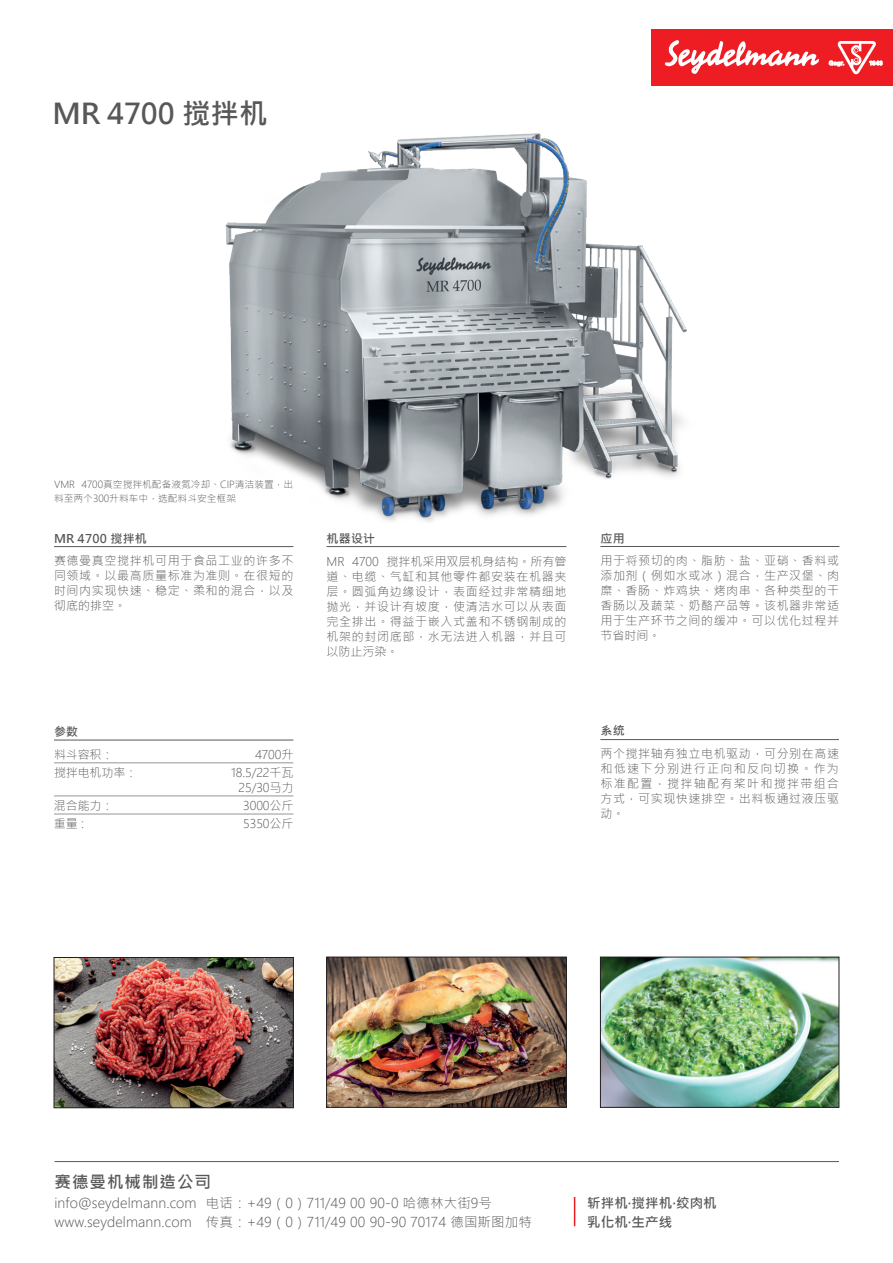
<style>
.page{position:relative;width:893px;height:1263px;background:#fff}
.page>*{position:absolute;margin:0;border:0;box-sizing:border-box;transform-origin:0 0}
.t1{font:700 28.5px "Microsoft Jheng Hei";color:#57585a}
.t2{font:700 16.5px "Microsoft Jheng Hei";letter-spacing:.06em;color:#57585a}
.t3{font:300 13.5px/19.5px "Microsoft Jheng Hei";letter-spacing:.01em;color:#57585a}
.t4{font:700 13.5px/19.5px "Microsoft Jheng Hei";letter-spacing:.01em;color:#57585a}
.t5{font:300 12px/15px "Microsoft Jheng Hei";letter-spacing:.055em;color:#57585a;text-align:justify}
.t6{font:700 12px "Microsoft Jheng Hei";letter-spacing:.02em;color:#57585a}
.t7{font:300 12px/15px "Microsoft Jheng Hei";letter-spacing:-.01em;color:#57585a;text-align:right}
.t8{font:300 9.75px/13.8px "Microsoft Jheng Hei";color:#57585a}
</style>
<div class="page">
<img style="left:225px;top:133px;width:462px;height:389px">
<img style="left:329px;top:959px;width:235px;height:146px">
<div style="left:327px;top:957px;width:239px;height:150px;border:1px solid #231f20"></div>
<img style="left:56px;top:959px;width:236px;height:147px">
<div style="left:54px;top:957px;width:240px;height:151px;border:1px solid #231f20"></div>
<img style="left:602px;top:959px;width:235px;height:146px">
<div style="left:600px;top:957px;width:239px;height:150px;border:1px solid #231f20"></div>
<hr style="left:600px;top:546px;width:239px;height:1px;background:#57585a">
<hr style="left:54px;top:546px;width:239px;height:1px;background:#57585a">
<hr style="left:327px;top:546px;width:239px;height:1px;background:#57585a">
<hr style="left:55px;top:1161px;width:784px;height:1px;background:#57585a">
<svg style="left:574px;top:1197px;width:1px;height:29px"></svg>
<hr style="left:54px;top:740px;width:239px;height:1px;background:#57585a">
<hr style="left:54px;top:762px;width:117px;height:1px;background:#939598">
<hr style="left:171px;top:762px;width:122px;height:1px;background:#939598">
<hr style="left:54px;top:814px;width:117px;height:1px;background:#939598">
<hr style="left:171px;top:814px;width:122px;height:1px;background:#939598">
<hr style="left:54px;top:796px;width:117px;height:1px;background:#939598">
<hr style="left:171px;top:796px;width:122px;height:1px;background:#939598">
<hr style="left:600px;top:739px;width:239px;height:1px;background:#57585a">
<div style="left:651px;top:29px;width:242px;height:56px;background:#ee1d23"></div>
<svg style="left:665px;top:40px;width:154px;height:34px"></svg>
<svg style="left:829px;top:41px;width:53px;height:33px"></svg>
<h1 class="t1" style="left:53px;top:95px;width:216px">MR 4700 搅拌机</h1>
<p class="t8" style="left:54px;top:477px;width:241px">VMR 4700真空搅拌机配备液氮冷却、CIP清洁装置，出料至两个300升料车中，选配料斗安全框架</p>
<p class="t6" style="left:54px;top:531px;width:94px">MR 4700 搅拌机</p>
<p class="t5" style="left:54px;top:553px;width:241px">赛德曼真空搅拌机可用于食品工业的许多不同领域。以最高质量标准为准则。在很短的时间内实现快速、稳定、柔和的混合，以及彻底的排空。</p>
<p class="t6" style="left:54px;top:724px;width:26px">参数</p>
<p class="t5" style="left:54px;top:747px;width:61px">料斗容积：</p>
<p class="t5" style="left:255px;top:747px;width:40px">4700升</p>
<p class="t5" style="left:54px;top:765px;width:85px">搅拌电机功率：</p>
<p class="t7" style="left:231px;top:765px;width:64px">18.5/22千瓦<br>25/30马力</p>
<p class="t5" style="left:54px;top:798px;width:61px">混合能力：</p>
<p class="t5" style="left:243px;top:798px;width:52px">3000公斤</p>
<p class="t5" style="left:54px;top:816px;width:32px">重量 :</p>
<p class="t5" style="left:243px;top:816px;width:52px">5350公斤</p>
<p class="t6" style="left:327px;top:531px;width:50px">机器设计</p>
<p class="t5" style="left:327px;top:554px;width:241px">MR 4700 搅拌机采用双层机身结构。所有管道、电缆、气缸和其他零件都安装在机器夹层。圆弧角边缘设计，表面经过非常精细地抛光，并设计有坡度，使清洁水可以从表面完全排出。得益于嵌入式盖和不锈钢制成的机架的封闭底部，水无法进入机器，并且可以防止污染。</p>
<p class="t6" style="left:600px;top:531px;width:26px">应用</p>
<p class="t5" style="left:600px;top:553px;width:240px">用于将预切的肉、脂肪、盐、亚硝、香料或添加剂（例如水或冰）混合，生产汉堡、肉糜、香肠、炸鸡块、烤肉串、各种类型的干香肠以及蔬菜、奶酪产品等。该机器非常适用于生产环节之间的缓冲。可以优化过程并节省时间。</p>
<p class="t6" style="left:600px;top:723px;width:26px">系统</p>
<p class="t5" style="left:600px;top:746px;width:240px">两个搅拌轴有独立电机驱动，可分别在高速和低速下分别进行正向和反向切换。作为标准配置，搅拌轴配有桨叶和搅拌带组合方式，可实现快速排空。出料板通过液压驱动。</p>
<h2 class="t2" style="left:55px;top:1172px;width:158px">赛德曼机械制造公司</h2>
<p class="t3" style="left:54px;top:1193px;width:479px">info@seydelmann.com 电话：+49（0）711/49 00 90-0 哈德林大街9号www.seydelmann.com 传真：+49（0）711/49 00 90-90 70174 德国斯图加特</p>
<p class="t4" style="left:587px;top:1193px;width:131px">斩拌机·搅拌机·绞肉机乳化机·生产线</p>
</div>
